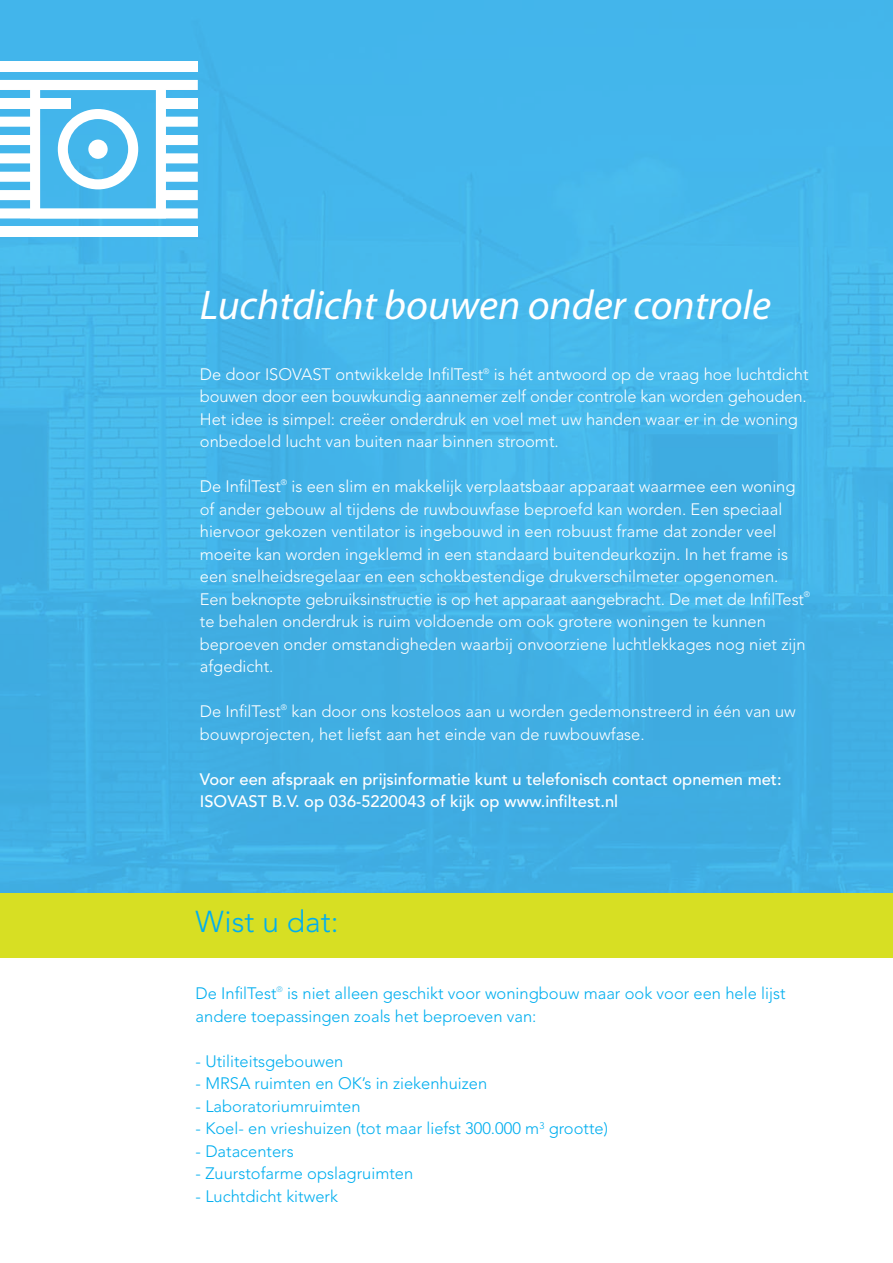
<style>
.page{position:relative;width:893px;height:1263px;background:#fff}
.page>*{position:absolute;margin:0;border:0;box-sizing:border-box;transform-origin:0 0}
.t1{font:italic 41.7px "Myriad Pro";color:#fff}
.t2{font:300 30px "Avenir LT Std";color:#00aeef}
.t3{font:300 16.5px/22.5px "Avenir LT Std";color:#fff}
.t4{font:300 16.5px/22.5px "Avenir LT Std";color:#00aeef}
.t5{font:500 16.5px/22.5px "Avenir LT Std";color:#fff}
.t6{font:300 7.8px "Avenir LT Std";color:#fff}
.t7{font:300 7.8px "Avenir LT Std";color:#4cc0ef}
</style>
<div class="page">
<img style="left:0;top:0;width:893px;height:893px">
<div style="left:0;top:227px;width:198px;height:10px;background:#fff"></div>
<div style="left:0;top:62px;width:198px;height:10px;background:#fff"></div>
<svg style="left:0;top:80px;width:198px;height:138px"></svg>
<div style="left:0;top:893px;width:893px;height:64px;background:#d7df23"></div>
<h1 class="t1" style="left:200px;top:280px;width:572px">Luchtdicht bouwen onder controle</h1>
<p class="t3" style="left:200px;top:363px;width:610px">De door ISOVAST ontwikkelde InfilTest<sup>®</sup> is hét antwoord op de vraag hoe luchtdicht bouwen door een bouwkundig aannemer zelf onder controle kan worden gehouden.<br>Het idee is simpel: creëer onderdruk en voel met uw handen waar er in de woning onbedoeld lucht van buiten naar binnen stroomt.</p>
<p class="t3" style="left:200px;top:475px;width:83px">De InfilTest</p>
<p class="t6" style="left:281px;top:477px;width:8px">®</p>
<p class="t3" style="left:200px;top:475px;width:606px;text-indent:92px">is een slim en makkelijk verplaatsbaar apparaat waarmee een woning of ander gebouw al tijdens de ruwbouwfase beproefd kan worden. Een speciaal hiervoor gekozen ventilator is ingebouwd in een robuust frame dat zonder veel moeite kan worden ingeklemd in een standaard buitendeurkozijn. In het frame is een snelheidsregelaar en een schokbestendige drukverschilmeter opgenomen.<br>Een beknopte gebruiksinstructie is op het apparaat aangebracht. De met de InfilTest</p>
<p class="t6" style="left:804px;top:590px;width:8px">®</p>
<p class="t3" style="left:200px;top:610px;width:607px">te behalen onderdruk is ruim voldoende om ook grotere woningen te kunnen beproeven onder omstandigheden waarbij onvoorziene luchtlekkages nog niet zijn afgedicht.</p>
<p class="t3" style="left:200px;top:700px;width:83px">De InfilTest</p>
<p class="t6" style="left:281px;top:702px;width:8px">®</p>
<p class="t3" style="left:200px;top:700px;width:597px;text-indent:92px">kan door ons kosteloos aan u worden gedemonstreerd in één van uw bouwprojecten, het liefst aan het einde van de ruwbouwfase.</p>
<p class="t5" style="left:200px;top:768px;width:583px">Voor een afspraak en prijsinformatie kunt u telefonisch contact opnemen met:<br>ISOVAST B.V. op 036-5220043 of kijk op www.infiltest.nl</p>
<h2 class="t2" style="left:196px;top:904px;width:144px">Wist u dat:</h2>
<p class="t4" style="left:196px;top:982px;width:83px">De InfilTest</p>
<p class="t7" style="left:277px;top:984px;width:8px">®</p>
<p class="t4" style="left:196px;top:982px;width:591px;text-indent:92px">is niet alleen geschikt voor woningbouw maar ook voor een hele lijst andere toepassingen zoals het beproeven van:</p>
<p class="t4" style="left:196px;top:1050px;width:149px">- Utiliteitsgebouwen</p>
<p class="t4" style="left:196px;top:1072px;width:293px">- MRSA ruimten en OK’s in ziekenhuizen</p>
<p class="t4" style="left:196px;top:1095px;width:167px">- Laboratoriumruimten</p>
<p class="t4" style="left:196px;top:1117px;width:414px">- Koel- en vrieshuizen (tot maar liefst 300.000 m<sup>3</sup> grootte)</p>
<p class="t4" style="left:196px;top:1140px;width:100px">- Datacenters</p>
<p class="t4" style="left:196px;top:1162px;width:219px">- Zuurstofarme opslagruimten</p>
<p class="t4" style="left:196px;top:1185px;width:144px">- Luchtdicht kitwerk</p>
</div>
